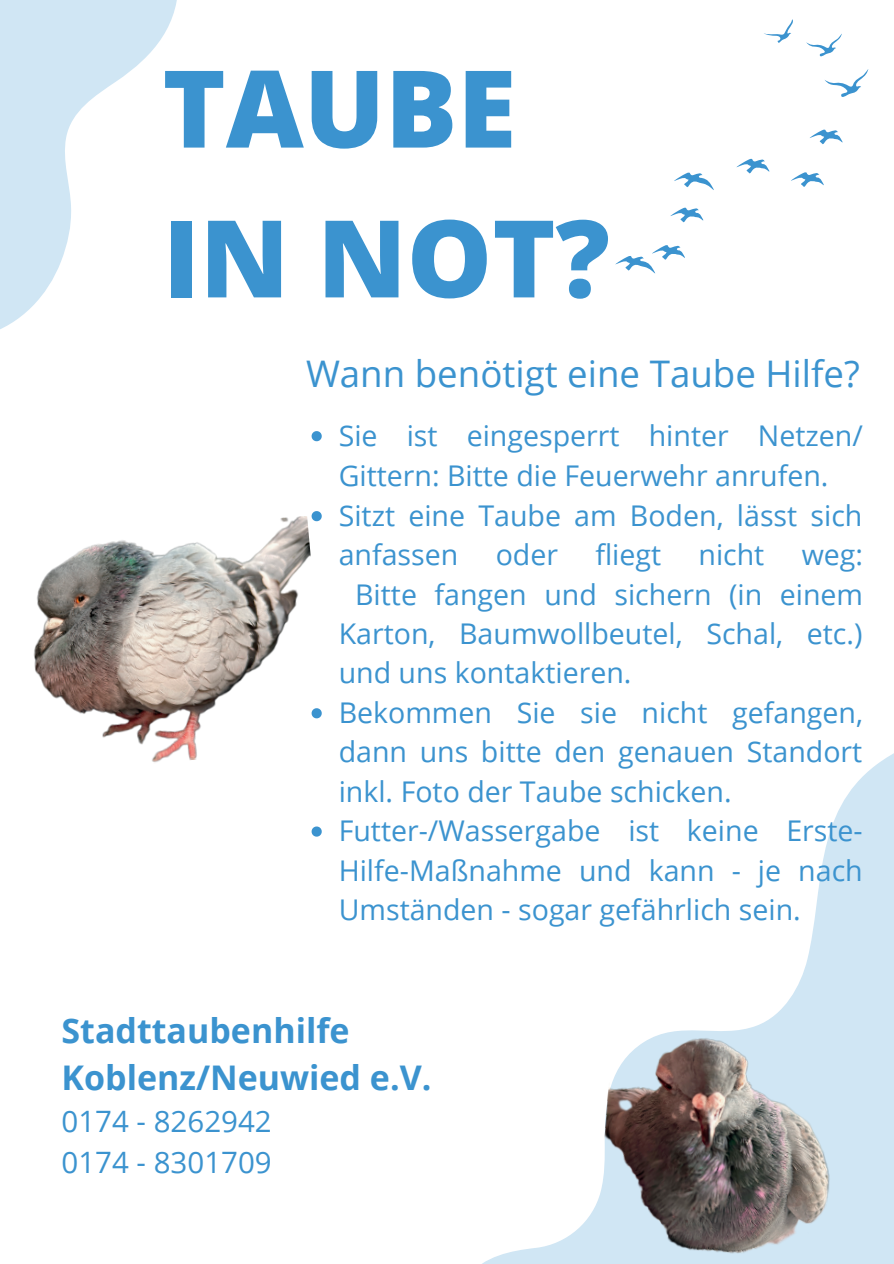
<style>
.page{position:relative;width:894px;height:1264px;background:#fff}
.page>*{position:absolute;margin:0;border:0;box-sizing:border-box;transform-origin:0 0}
.t1{font:800 107.25px/149.7px "Open Sans";color:#3b93cf}
.t2{font:36.6px "Open Sans";color:#3b93cf}
.t3{font:700 33.9px/47.2px "Open Sans";color:#3b93cf}
.t4{font:29.4px/40.5px "Open Sans";color:#3b93cf}
.t5{font:28.5px/39.8px "Open Sans";color:#3b93cf}
</style>
<div class="page">
<svg style="left:483px;top:754px;width:410px;height:509px"></svg>
<svg style="left:764px;top:19px;width:29px;height:24px"></svg>
<svg style="left:806px;top:33px;width:63px;height:64px"></svg>
<svg style="left:670px;top:172px;width:44px;height:51px"></svg>
<svg style="left:615px;top:245px;width:70px;height:29px"></svg>
<svg style="left:736px;top:158px;width:34px;height:16px"></svg>
<svg style="left:791px;top:172px;width:33px;height:15px"></svg>
<svg style="left:809px;top:129px;width:34px;height:16px"></svg>
<svg style="left:0;top:0;width:177px;height:329px"></svg>
<img style="left:33px;top:515px;width:289px;height:248px">
<img style="left:591px;top:968px;width:284px;height:295px">
<svg style="left:311px;top:431px;width:10px;height:10px"></svg>
<svg style="left:311px;top:511px;width:10px;height:10px"></svg>
<svg style="left:311px;top:708px;width:10px;height:10px"></svg>
<svg style="left:311px;top:826px;width:10px;height:10px"></svg>
<h1 class="t1" style="left:162px;top:31px;width:449px">TAUBE<br>IN NOT?</h1>
<p class="t2" style="left:306px;top:348px;width:555px">Wann benötigt eine Taube Hilfe?</p>
<p class="t5" style="left:338px;top:415px;width:525px">Sie ist eingesperrt hinter Netzen/<br>Gittern: Bitte die Feuerwehr anrufen.<br>Sitzt eine Taube am Boden, lässt sich anfassen</p>
<p class="t5" style="left:495px;top:534px;width:64px">oder</p>
<p class="t5" style="left:595px;top:534px;width:67px">fliegt</p>
<p class="t5" style="left:698px;top:534px;width:67px">nicht</p>
<p class="t5" style="left:801px;top:534px;width:63px">weg:</p>
<p class="t5" style="left:355px;top:573px;width:509px">Bitte fangen und sichern (in einem</p>
<p class="t5" style="left:338px;top:613px;width:525px">Karton, Baumwollbeutel, Schal, etc.)</p>
<p class="t5" style="left:338px;top:652px;width:294px">und uns kontaktieren.</p>
<p class="t5" style="left:338px;top:692px;width:525px">Bekommen Sie sie nicht gefangen,</p>
<p class="t5" style="left:338px;top:731px;width:525px">dann uns bitte den genauen Standort</p>
<p class="t5" style="left:338px;top:770px;width:394px">inkl. Foto der Taube schicken.</p>
<p class="t5" style="left:338px;top:810px;width:525px">Futter-/Wassergabe ist keine Erste-</p>
<p class="t5" style="left:338px;top:849px;width:525px">Hilfe-Maßnahme und kann - je nach</p>
<p class="t5" style="left:338px;top:889px;width:463px">Umständen - sogar gefährlich sein.</p>
<p class="t3" style="left:62px;top:1006px;width:371px">Stadttaubenhilfe<br>Koblenz/Neuwied e.V.</p>
<p class="t4" style="left:62px;top:1100px;width:211px">0174 - 8262942<br>0174 - 8301709</p>
</div>
